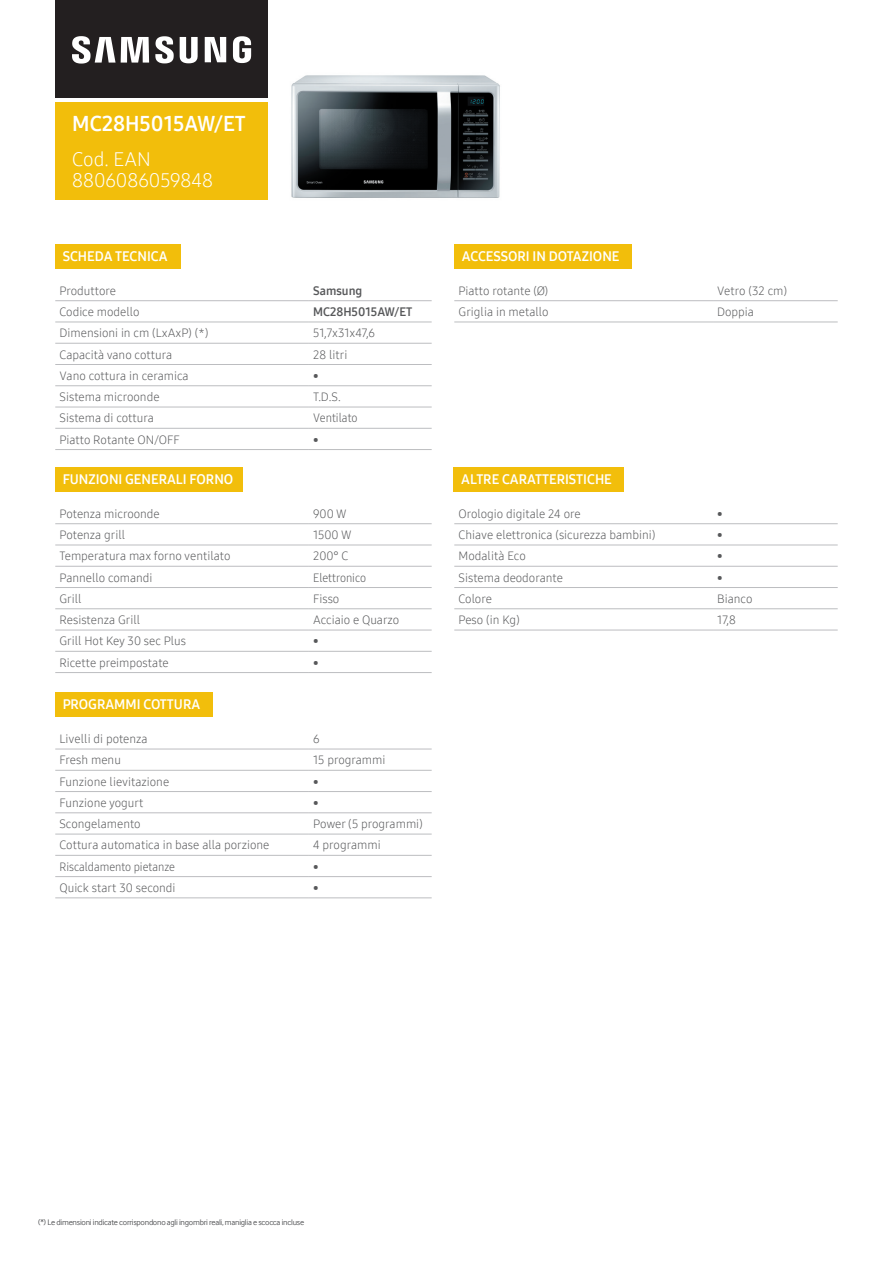
<style>
.page{position:relative;width:893px;height:1263px;background:#fff}
.page>*{position:absolute;margin:0;border:0;box-sizing:border-box;transform-origin:0 0}
.t1{font:21px "Samsung One 700";color:#fff}
.t2{font:19.5px/21px "Samsung One 300";color:#fff}
.t3{font:13.5px "Samsung One 700";color:#fff}
.t4{font:12.15px "Samsung One 300 C";color:#57585a}
.t5{font:12px "Samsung One 300";color:#57585a}
.t6{font:12px "Samsung One 300 C";color:#57585a}
.t7{font:12px "Samsung One 700";color:#57585a}
.t8{font:8.25px "Samsung Inter Face";letter-spacing:-.03em;color:#57585a}
</style>
<div class="page">
<img style="left:291px;top:75px;width:209px;height:123px">
<hr style="left:55px;top:300px;width:254px;height:1px;background:#bcbdc0">
<hr style="left:309px;top:300px;width:123px;height:1px;background:#bcbdc0">
<hr style="left:55px;top:322px;width:254px;height:1px;background:#bcbdc0">
<hr style="left:309px;top:322px;width:123px;height:1px;background:#bcbdc0">
<hr style="left:55px;top:343px;width:254px;height:1px;background:#bcbdc0">
<hr style="left:309px;top:343px;width:123px;height:1px;background:#bcbdc0">
<hr style="left:55px;top:364px;width:254px;height:1px;background:#bcbdc0">
<hr style="left:309px;top:364px;width:123px;height:1px;background:#bcbdc0">
<hr style="left:55px;top:385px;width:254px;height:1px;background:#bcbdc0">
<hr style="left:309px;top:385px;width:123px;height:1px;background:#bcbdc0">
<hr style="left:55px;top:407px;width:254px;height:1px;background:#bcbdc0">
<hr style="left:309px;top:407px;width:123px;height:1px;background:#bcbdc0">
<hr style="left:55px;top:428px;width:254px;height:1px;background:#bcbdc0">
<hr style="left:309px;top:428px;width:123px;height:1px;background:#bcbdc0">
<hr style="left:55px;top:449px;width:254px;height:1px;background:#bcbdc0">
<hr style="left:309px;top:449px;width:123px;height:1px;background:#bcbdc0">
<div style="left:55px;top:244px;width:126px;height:25px;background:#f2be0b"></div>
<div style="left:55px;top:467px;width:187px;height:24px;background:#f2be0b"></div>
<hr style="left:55px;top:523px;width:254px;height:1px;background:#bcbdc0">
<hr style="left:309px;top:523px;width:123px;height:1px;background:#bcbdc0">
<hr style="left:55px;top:545px;width:254px;height:1px;background:#bcbdc0">
<hr style="left:309px;top:545px;width:123px;height:1px;background:#bcbdc0">
<hr style="left:55px;top:566px;width:254px;height:1px;background:#bcbdc0">
<hr style="left:309px;top:566px;width:123px;height:1px;background:#bcbdc0">
<hr style="left:55px;top:587px;width:254px;height:1px;background:#bcbdc0">
<hr style="left:309px;top:587px;width:123px;height:1px;background:#bcbdc0">
<hr style="left:55px;top:608px;width:254px;height:1px;background:#bcbdc0">
<hr style="left:309px;top:608px;width:123px;height:1px;background:#bcbdc0">
<hr style="left:55px;top:630px;width:254px;height:1px;background:#bcbdc0">
<hr style="left:309px;top:630px;width:123px;height:1px;background:#bcbdc0">
<hr style="left:55px;top:651px;width:254px;height:1px;background:#bcbdc0">
<hr style="left:309px;top:651px;width:123px;height:1px;background:#bcbdc0">
<hr style="left:55px;top:672px;width:254px;height:1px;background:#bcbdc0">
<hr style="left:309px;top:672px;width:123px;height:1px;background:#bcbdc0">
<hr style="left:55px;top:749px;width:254px;height:1px;background:#bcbdc0">
<hr style="left:309px;top:749px;width:123px;height:1px;background:#bcbdc0">
<hr style="left:55px;top:770px;width:254px;height:1px;background:#bcbdc0">
<hr style="left:309px;top:770px;width:123px;height:1px;background:#bcbdc0">
<hr style="left:55px;top:791px;width:254px;height:1px;background:#bcbdc0">
<hr style="left:309px;top:791px;width:123px;height:1px;background:#bcbdc0">
<hr style="left:55px;top:812px;width:254px;height:1px;background:#bcbdc0">
<hr style="left:309px;top:812px;width:123px;height:1px;background:#bcbdc0">
<hr style="left:55px;top:834px;width:254px;height:1px;background:#bcbdc0">
<hr style="left:309px;top:834px;width:123px;height:1px;background:#bcbdc0">
<hr style="left:55px;top:855px;width:254px;height:1px;background:#bcbdc0">
<hr style="left:309px;top:855px;width:123px;height:1px;background:#bcbdc0">
<hr style="left:55px;top:876px;width:254px;height:1px;background:#bcbdc0">
<hr style="left:309px;top:876px;width:123px;height:1px;background:#bcbdc0">
<hr style="left:55px;top:897px;width:254px;height:1px;background:#bcbdc0">
<hr style="left:309px;top:897px;width:123px;height:1px;background:#bcbdc0">
<hr style="left:454px;top:300px;width:259px;height:1px;background:#bcbdc0">
<hr style="left:713px;top:300px;width:125px;height:1px;background:#bcbdc0">
<hr style="left:454px;top:322px;width:259px;height:1px;background:#bcbdc0">
<hr style="left:713px;top:322px;width:125px;height:1px;background:#bcbdc0">
<div style="left:454px;top:244px;width:178px;height:25px;background:#f2be0b"></div>
<div style="left:454px;top:467px;width:170px;height:24px;background:#f2be0b"></div>
<hr style="left:454px;top:523px;width:259px;height:1px;background:#bcbdc0">
<hr style="left:713px;top:523px;width:125px;height:1px;background:#bcbdc0">
<hr style="left:454px;top:545px;width:259px;height:1px;background:#bcbdc0">
<hr style="left:713px;top:545px;width:125px;height:1px;background:#bcbdc0">
<hr style="left:454px;top:566px;width:259px;height:1px;background:#bcbdc0">
<hr style="left:713px;top:566px;width:125px;height:1px;background:#bcbdc0">
<hr style="left:454px;top:587px;width:259px;height:1px;background:#bcbdc0">
<hr style="left:713px;top:587px;width:125px;height:1px;background:#bcbdc0">
<hr style="left:454px;top:608px;width:259px;height:1px;background:#bcbdc0">
<hr style="left:713px;top:608px;width:125px;height:1px;background:#bcbdc0">
<hr style="left:454px;top:630px;width:259px;height:1px;background:#bcbdc0">
<hr style="left:713px;top:630px;width:125px;height:1px;background:#bcbdc0">
<div style="left:55px;top:102px;width:213px;height:98px;background:#f2be0b"></div>
<div style="left:55px;top:0;width:213px;height:98px;background:#231f20"></div>
<svg style="left:72px;top:36px;width:179px;height:28px"></svg>
<div style="left:55px;top:693px;width:158px;height:24px;background:#f2be0b"></div>
<h1 class="t1" style="left:72px;top:110px;width:175px">MC28H5015AW/ET</h1>
<h2 class="t2" style="left:72px;top:148px;width:142px">Cod. EAN<br>8806086059848</h2>
<p class="t3" style="left:63px;top:247px;width:106px">SCHEDA TECNICA</p>
<p class="t5" style="left:60px;top:282px;width:58px">Produttore</p>
<p class="t7" style="left:313px;top:282px;width:51px">Samsung</p>
<p class="t5" style="left:60px;top:304px;width:81px">Codice modello</p>
<p class="t7" style="left:313px;top:304px;width:101px">MC28H5015AW/ET</p>
<p class="t5" style="left:60px;top:325px;width:150px">Dimensioni in cm (LxAxP) (*)</p>
<p class="t5" style="left:313px;top:325px;width:63px">51,7x31x47,6</p>
<p class="t5" style="left:60px;top:346px;width:114px">Capacità vano cottura</p>
<p class="t5" style="left:313px;top:346px;width:36px">28 litri</p>
<p class="t5" style="left:60px;top:367px;width:131px">Vano cottura in ceramica</p>
<p class="t5" style="left:313px;top:367px;width:7px">•</p>
<p class="t5" style="left:60px;top:389px;width:102px">Sistema microonde</p>
<p class="t5" style="left:313px;top:389px;width:29px">T.D.S.</p>
<p class="t5" style="left:60px;top:410px;width:96px">Sistema di cottura</p>
<p class="t4" style="left:313px;top:410px;width:46px">Ventilato</p>
<p class="t5" style="left:60px;top:431px;width:122px">Piatto Rotante ON/OFF</p>
<p class="t5" style="left:313px;top:431px;width:7px">•</p>
<p class="t3" style="left:63px;top:470px;width:172px">FUNZIONI GENERALI FORNO</p>
<p class="t5" style="left:60px;top:505px;width:102px">Potenza microonde</p>
<p class="t5" style="left:313px;top:505px;width:35px">900 W</p>
<p class="t5" style="left:60px;top:527px;width:67px">Potenza grill</p>
<p class="t5" style="left:313px;top:527px;width:40px">1500 W</p>
<p class="t5" style="left:60px;top:548px;width:172px">Temperatura max forno ventilato</p>
<p class="t5" style="left:313px;top:548px;width:37px">200° C</p>
<p class="t5" style="left:60px;top:569px;width:95px">Pannello comandi</p>
<p class="t6" style="left:313px;top:569px;width:54px">Elettronico</p>
<p class="t5" style="left:60px;top:590px;width:24px">Grill</p>
<p class="t5" style="left:313px;top:590px;width:28px">Fisso</p>
<p class="t5" style="left:60px;top:612px;width:82px">Resistenza Grill</p>
<p class="t5" style="left:313px;top:612px;width:88px">Acciaio e Quarzo</p>
<p class="t5" style="left:60px;top:633px;width:128px">Grill Hot Key 30 sec Plus</p>
<p class="t5" style="left:313px;top:633px;width:7px">•</p>
<p class="t5" style="left:60px;top:654px;width:111px">Ricette preimpostate</p>
<p class="t5" style="left:313px;top:654px;width:7px">•</p>
<p class="t3" style="left:63px;top:695px;width:139px">PROGRAMMI COTTURA</p>
<p class="t5" style="left:60px;top:731px;width:90px">Livelli di potenza</p>
<p class="t5" style="left:313px;top:731px;width:8px">6</p>
<p class="t5" style="left:60px;top:752px;width:63px">Fresh menu</p>
<p class="t5" style="left:313px;top:752px;width:74px">15 programmi</p>
<p class="t5" style="left:60px;top:773px;width:111px">Funzione lievitazione</p>
<p class="t5" style="left:313px;top:773px;width:7px">•</p>
<p class="t5" style="left:60px;top:794px;width:86px">Funzione yogurt</p>
<p class="t5" style="left:313px;top:794px;width:7px">•</p>
<p class="t5" style="left:60px;top:816px;width:83px">Scongelamento</p>
<p class="t5" style="left:313px;top:816px;width:111px">Power (5 programmi)</p>
<p class="t5" style="left:60px;top:837px;width:211px">Cottura automatica in base alla porzione</p>
<p class="t5" style="left:313px;top:837px;width:69px">4 programmi</p>
<p class="t6" style="left:60px;top:858px;width:117px">Riscaldamento pietanze</p>
<p class="t5" style="left:313px;top:858px;width:7px">•</p>
<p class="t5" style="left:60px;top:880px;width:118px">Quick start 30 secondi</p>
<p class="t5" style="left:313px;top:880px;width:7px">•</p>
<p class="t3" style="left:462px;top:247px;width:159px">ACCESSORI IN DOTAZIONE</p>
<p class="t5" style="left:459px;top:282px;width:91px">Piatto rotante (Ø)</p>
<p class="t5" style="left:717px;top:282px;width:71px">Vetro (32 cm)</p>
<p class="t5" style="left:459px;top:304px;width:92px">Griglia in metallo</p>
<p class="t5" style="left:717px;top:304px;width:38px">Doppia</p>
<p class="t3" style="left:461px;top:470px;width:152px">ALTRE CARATTERISTICHE</p>
<p class="t5" style="left:459px;top:505px;width:124px">Orologio digitale 24 ore</p>
<p class="t5" style="left:717px;top:505px;width:7px">•</p>
<p class="t5" style="left:459px;top:527px;width:198px">Chiave elettronica (sicurezza bambini)</p>
<p class="t5" style="left:717px;top:527px;width:7px">•</p>
<p class="t5" style="left:459px;top:548px;width:69px">Modalità Eco</p>
<p class="t5" style="left:717px;top:548px;width:7px">•</p>
<p class="t5" style="left:459px;top:569px;width:106px">Sistema deodorante</p>
<p class="t5" style="left:717px;top:569px;width:7px">•</p>
<p class="t5" style="left:459px;top:590px;width:35px">Colore</p>
<p class="t5" style="left:717px;top:590px;width:37px">Bianco</p>
<p class="t5" style="left:459px;top:612px;width:63px">Peso (in Kg)</p>
<p class="t5" style="left:717px;top:612px;width:20px">17,8</p>
<p class="t8" style="left:38px;top:1217px;width:267px">(*) Le dimensioni indicate corrispondono agli ingombri reali, maniglia e scocca incluse</p>
</div>
